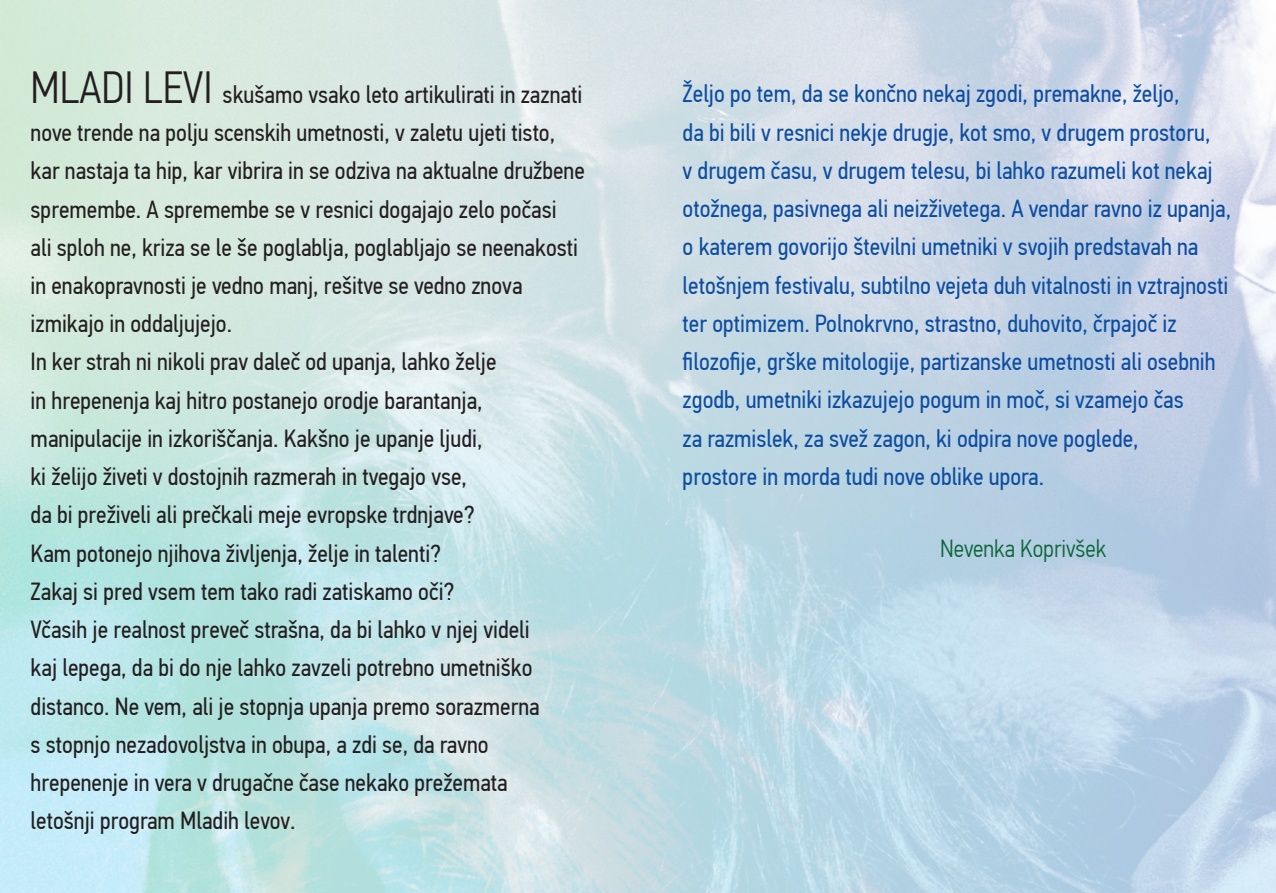
<style>
.page{position:relative;width:1276px;height:893px;background:#fff}
.page>*{position:absolute;margin:0;border:0;box-sizing:border-box;transform-origin:0 0}
.t1{font:24.75px/38.2px "PF Din Text Cond Pro";color:#231f20}
.t2{font:24.75px/38.2px "PF Din Text Cond Pro";color:#0d4da1}
.t3{font:300 24.75px "PF Din Text Cond Pro";color:#0c6638}
.s1{font-weight:300;font-size:45px}
</style>
<div class="page">
<img style="left:0;top:0;width:1276px;height:893px">
<p class="t1" style="left:31px;top:75px;width:556px"><span class="s1">Mladi levi</span> skušamo vsako leto artikulirati in zaznati nove trende na polju scenskih umetnosti, v zaletu ujeti tisto, kar nastaja ta hip, kar vibrira in se odziva na aktualne družbene spremembe. A spremembe se v resnici dogajajo zelo počasi<br>ali sploh ne, kriza se le še poglablja, poglabljajo se neenakosti in enakopravnosti je vedno manj, rešitve se vedno znova izmikajo in oddaljujejo.<br>In ker strah ni nikoli prav daleč od upanja, lahko želje<br>in hrepenenja kaj hitro postanejo orodje barantanja, manipulacije in izkoriščanja. Kakšno je upanje ljudi,<br>ki želijo živeti v dostojnih razmerah in tvegajo vse,<br>da bi preživeli ali prečkali meje evropske trdnjave?<br>Kam potonejo njihova življenja, želje in talenti?<br>Zakaj si pred vsem tem tako radi zatiskamo oči?<br>Včasih je realnost preveč strašna, da bi lahko v njej videli<br>kaj lepega, da bi do nje lahko zavzeli potrebno umetniško distanco. Ne vem, ali je stopnja upanja premo sorazmerna<br>s stopnjo nezadovoljstva in obupa, a zdi se, da ravno hrepenenje in vera v drugačne čase nekako prežemata<br>letošnji program Mladih levov.</p>
<p class="t2" style="left:682px;top:75px;width:550px">Željo po tem, da se končno nekaj zgodi, premakne, željo,<br>da bi bili v resnici nekje drugje, kot smo, v drugem prostoru,<br>v drugem času, v drugem telesu, bi lahko razumeli kot nekaj otožnega, pasivnega ali neizživetega. A vendar ravno iz upanja, o katerem govorijo številni umetniki v svojih predstavah na letošnjem festivalu, subtilno vejeta duh vitalnosti in vztrajnosti ter optimizem. Polnokrvno, strastno, duhovito, črpajoč iz filozofije, grške mitologije, partizanske umetnosti ali osebnih zgodb, umetniki izkazujejo pogum in moč, si vzamejo čas<br>za razmislek, za svež zagon, ki odpira nove poglede,<br>prostore in morda tudi nove oblike upora.</p>
<p class="t3" style="left:940px;top:534px;width:168px">Nevenka Koprivšek</p>
</div>
